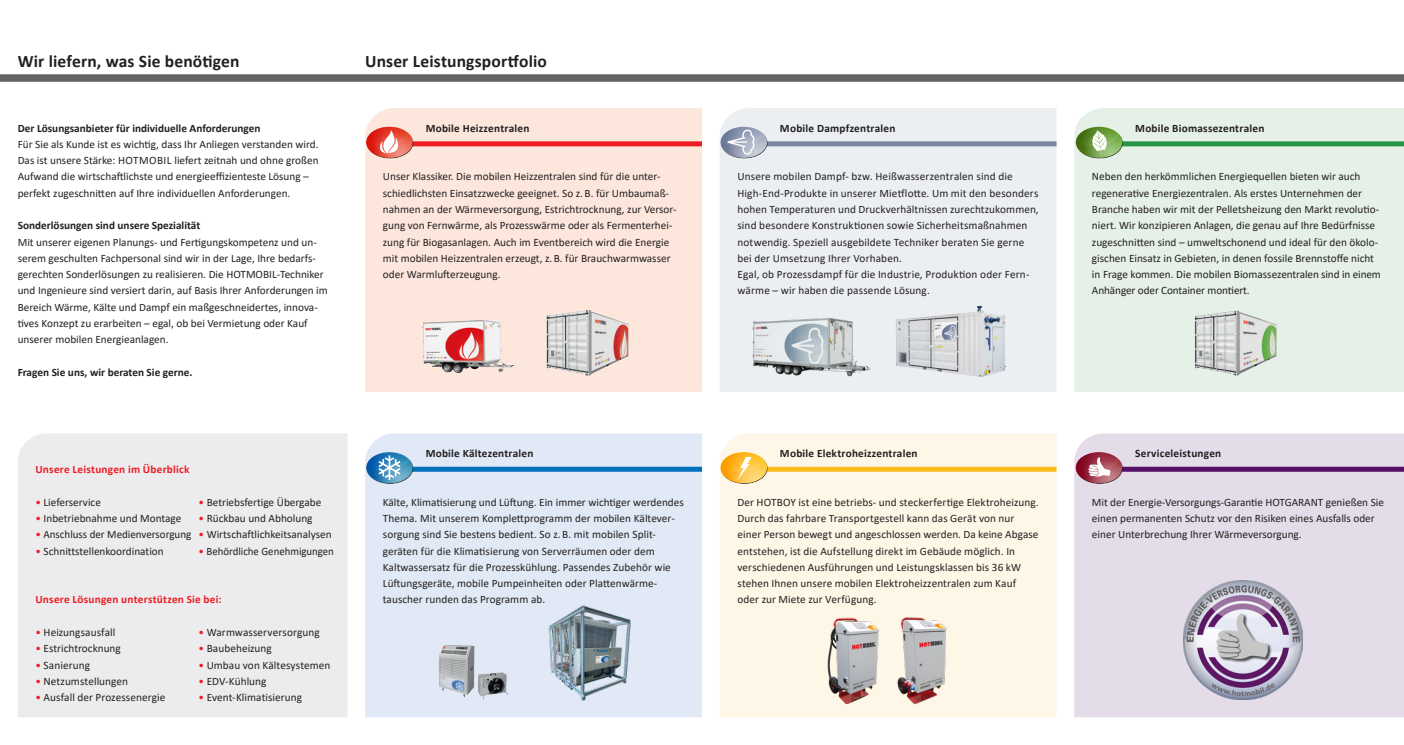
<style>
.page{position:relative;width:1404px;height:745px;background:#fff}
.page>*{position:absolute;margin:0;border:0;box-sizing:border-box;transform-origin:0 0}
.Headline{font:700 17.5px "Calibri";letter-spacing:.005em;color:#231f20}
.Copy{font:11.25px/16.2px "Calibri";color:#231f20}
.Copy-2{font:700 11.25px "Calibri";letter-spacing:.015em;color:#231f20}
.Copy-3{font:700 11.25px "Calibri";letter-spacing:.02em;color:#ee1d23}
.Copy-4{font:11.25px "Calibri";color:#231f20;scale:.96 1}
.s1{color:#ee1d23}
</style>
<div class="page">
<div style="left:18px;top:434px;width:329px;height:282px;background:#ececee"></div>
<div style="left:0;top:74px;width:1403px;height:8px;background:#636366"></div>
<div style="left:365px;top:108px;width:337px;height:283px;background:#fde7dc"></div>
<div style="left:365px;top:433px;width:337px;height:283px;background:#e1e9f6"></div>
<div style="left:720px;top:108px;width:336px;height:283px;background:#eceff2"></div>
<div style="left:1074px;top:108px;width:329px;height:283px;background:#e5f0e6"></div>
<div style="left:720px;top:433px;width:336px;height:283px;background:#fef7e7"></div>
<div style="left:1074px;top:433px;width:329px;height:283px;background:#e4dce8"></div>
<div style="left:383px;top:141px;width:319px;height:5px;background:#ee1d23"></div>
<div style="left:737px;top:141px;width:319px;height:5px;background:#7a87a1"></div>
<div style="left:1092px;top:141px;width:311px;height:5px;background:#259545"></div>
<svg style="left:366px;top:127px;width:47px;height:31px"></svg>
<svg style="left:720px;top:127px;width:47px;height:31px"></svg>
<svg style="left:1075px;top:127px;width:48px;height:31px"></svg>
<div style="left:383px;top:466px;width:319px;height:5px;background:#0072bc"></div>
<div style="left:741px;top:466px;width:315px;height:5px;background:#fcba1a"></div>
<div style="left:1092px;top:466px;width:311px;height:5px;background:#570e67"></div>
<svg style="left:366px;top:452px;width:47px;height:31px"></svg>
<svg style="left:720px;top:452px;width:47px;height:31px"></svg>
<svg style="left:1075px;top:452px;width:48px;height:31px"></svg>
<img style="left:546px;top:309px;width:82px;height:66px">
<img style="left:422px;top:322px;width:95px;height:51px">
<img style="left:438px;top:644px;width:70px;height:54px">
<img style="left:544px;top:599px;width:88px;height:107px">
<img style="left:750px;top:308px;width:124px;height:77px">
<img style="left:1194px;top:310px;width:82px;height:65px">
<img style="left:894px;top:306px;width:112px;height:72px">
<img style="left:1183px;top:579px;width:119px;height:120px">
<img style="left:892px;top:612px;width:62px;height:96px">
<img style="left:824px;top:612px;width:60px;height:96px">
<p class="Headline" style="left:18px;top:48px;width:223px">Wir liefern, was Sie benötigen</p>
<p class="Copy-2" style="left:18px;top:120px;width:244px">Der Lösungsanbieter für individuelle Anforderungen</p>
<p class="Copy" style="left:18px;top:136px;width:302px">Für Sie als Kunde ist es wichtig, dass Ihr Anliegen verstanden wird.<br>Das ist unsere Stärke: HOTMOBIL liefert zeitnah und ohne großen Aufwand die wirtschaftlichste und energieeffizienteste Lösung – perfekt zugeschnitten auf Ihre individuellen Anforderungen.</p>
<p class="Copy-2" style="left:18px;top:217px;width:184px">Sonderlösungen sind unsere Spezialität</p>
<p class="Copy" style="left:18px;top:233px;width:311px">Mit unserer eigenen Planungs- und Fertigungskompetenz und un&shy;serem geschulten Fachpersonal sind wir in der Lage, Ihre bedarfs&shy;gerechten Sonderlösungen zu realisieren. Die HOTMOBIL-Techniker und Ingenieure sind versiert darin, auf Basis Ihrer Anforderungen im Bereich Wärme, Kälte und Dampf ein maßgeschneidertes, innova&shy;tives Konzept zu erarbeiten – egal, ob bei Vermietung oder Kauf unserer mobilen Energieanlagen.</p>
<p class="Copy-2" style="left:18px;top:364px;width:176px">Fragen Sie uns, wir beraten Sie gerne.</p>
<p class="Copy-3" style="left:35px;top:461px;width:155px">Unsere Leistungen im Überblick</p>
<p class="Copy" style="left:35px;top:493px;width:67px"><span class="s1">•</span> Lieferservice</p>
<p class="Copy" style="left:35px;top:509px;width:147px"><span class="s1">•</span> Inbetriebnahme und Montage</p>
<p class="Copy" style="left:35px;top:526px;width:157px"><span class="s1">•</span> Anschluss der Medienversorgung</p>
<p class="Copy" style="left:35px;top:542px;width:130px"><span class="s1">•</span> Schnittstellenkoordination</p>
<p class="Copy" style="left:198px;top:493px;width:124px"><span class="s1">•</span> Betriebsfertige Übergabe</p>
<p class="Copy" style="left:198px;top:509px;width:115px"><span class="s1">•</span> Rückbau und Abholung</p>
<p class="Copy" style="left:198px;top:526px;width:135px"><span class="s1">•</span> Wirtschaftlichkeitsanalysen</p>
<p class="Copy-4" style="left:198px;top:542px;width:143px"><span class="s1">•</span> Behördliche Genehmigungen</p>
<p class="Copy-3" style="left:35px;top:591px;width:188px">Unsere Lösungen unterstützen Sie bei:</p>
<p class="Copy" style="left:35px;top:623px;width:82px"><span class="s1">•</span> Heizungsausfall</p>
<p class="Copy" style="left:35px;top:639px;width:87px"><span class="s1">•</span> Estrichtrocknung</p>
<p class="Copy" style="left:35px;top:656px;width:56px"><span class="s1">•</span> Sanierung</p>
<p class="Copy" style="left:35px;top:672px;width:94px"><span class="s1">•</span> Netzumstellungen</p>
<p class="Copy" style="left:35px;top:688px;width:131px"><span class="s1">•</span> Ausfall der Prozessenergie</p>
<p class="Copy" style="left:198px;top:623px;width:123px"><span class="s1">•</span> Warmwasserversorgung</p>
<p class="Copy" style="left:198px;top:639px;width:75px"><span class="s1">•</span> Baubeheizung</p>
<p class="Copy" style="left:198px;top:656px;width:133px"><span class="s1">•</span> Umbau von Kältesystemen</p>
<p class="Copy" style="left:198px;top:672px;width:70px"><span class="s1">•</span> EDV-Kühlung</p>
<p class="Copy" style="left:198px;top:688px;width:105px"><span class="s1">•</span> Event-Klimatisierung</p>
<p class="Headline" style="left:365px;top:48px;width:183px">Unser Leistungsportfolio</p>
<p class="Copy-2" style="left:425px;top:120px;width:105px">Mobile Heizzentralen</p>
<p class="Copy-2" style="left:780px;top:120px;width:117px">Mobile Dampfzentralen</p>
<p class="Copy-2" style="left:1135px;top:120px;width:131px">Mobile Biomassezentralen</p>
<p class="Copy" style="left:383px;top:168px;width:295px">Unser Klassiker. Die mobilen Heizzentralen sind für die unter&shy;schiedlichsten Einsatzzwecke geeignet. So z. B. für Umbaumaß&shy;nahmen an der Wärmeversorgung, Estrichtrocknung, zur Versor&shy;gung von Fernwärme, als Prozesswärme oder als Fermenterhei&shy;zung für Biogasanlagen. Auch im Eventbereich wird die Energie mit mobilen Heizzentralen erzeugt, z. B. für Brauchwarmwasser oder Warmlufterzeugung.</p>
<p class="Copy" style="left:737px;top:168px;width:303px">Unsere mobilen Dampf- bzw. Heißwasserzentralen sind die High-End-Produkte in unserer Mietflotte. Um mit den besonders hohen Temperaturen und Druckverhältnissen zurechtzukommen, sind besondere Konstruktionen sowie Sicherheitsmaßnahmen notwendig. Speziell ausgebildete Techniker beraten Sie gerne bei der Umsetzung Ihrer Vorhaben.<br>Egal, ob Prozessdampf für die Industrie, Produktion oder Fern&shy;wärme – wir haben die passende Lösung.</p>
<p class="Copy" style="left:1091px;top:168px;width:290px">Neben den herkömmlichen Energiequellen bieten wir auch regenerative Energiezentralen. Als erstes Unternehmen der Branche haben wir mit der Pelletsheizung den Markt revolutio&shy;niert. Wir konzipieren Anlagen, die genau auf Ihre Bedürfnisse zugeschnitten sind – umweltschonend und ideal für den ökolo&shy;gischen Einsatz in Gebieten, in denen fossile Brennstoffe nicht in Frage kommen. Die mobilen Biomassezentralen sind in einem Anhänger oder Container montiert.</p>
<p class="Copy-2" style="left:425px;top:445px;width:109px">Mobile Kältezentralen</p>
<p class="Copy-2" style="left:780px;top:445px;width:139px">Mobile Elektroheizzentralen</p>
<p class="Copy-2" style="left:1135px;top:445px;width:88px">Serviceleistungen</p>
<p class="Copy" style="left:383px;top:493px;width:302px">Kälte, Klimatisierung und Lüftung. Ein immer wichtiger werdendes Thema. Mit unserem Komplettprogramm der mobilen Kältever&shy;sorgung sind Sie bestens bedient. So z. B. mit mobilen Split&shy;geräten für die Klimatisierung von Serverräumen oder dem Kaltwassersatz für die Prozesskühlung. Passendes Zubehör wie Lüftungsgeräte, mobile Pumpeinheiten oder Plattenwärme&shy;tauscher runden das Programm ab.</p>
<p class="Copy" style="left:737px;top:493px;width:302px">Der HOTBOY ist eine betriebs- und steckerfertige Elektroheizung.<br>Durch das fahrbare Transportgestell kann das Gerät von nur einer Person bewegt und angeschlossen werden. Da keine Abgase entstehen, ist die Aufstellung direkt im Gebäude möglich. In verschiedenen Ausführungen und Leistungsklassen bis 36 kW stehen Ihnen unsere mobilen Elektroheizzentralen zum Kauf oder zur Miete zur Verfügung.</p>
<p class="Copy" style="left:1091px;top:493px;width:293px">Mit der Energie-Versorgungs-Garantie HOTGARANT genießen Sie einen permanenten Schutz vor den Risiken eines Ausfalls oder einer Unterbrechung Ihrer Wärmeversorgung.</p>
</div>
